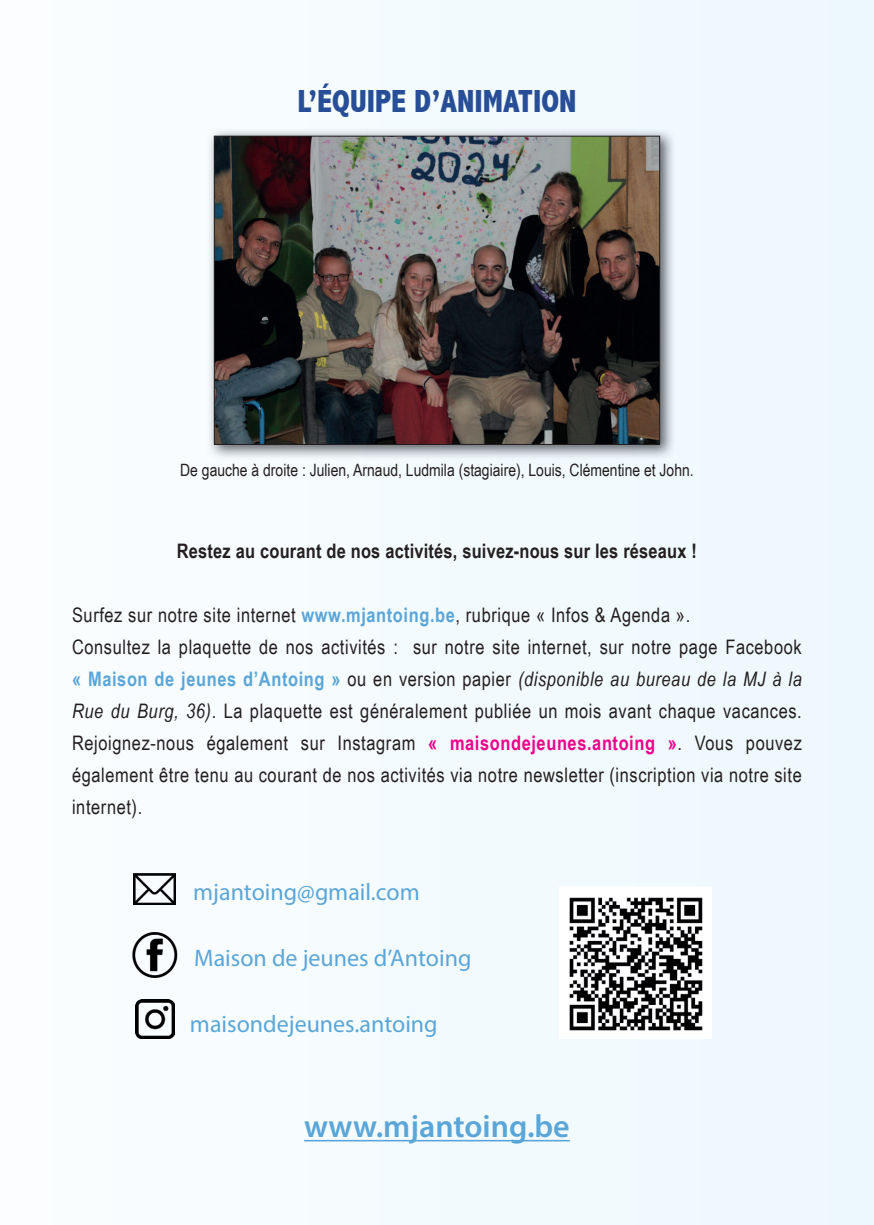
<style>
.page{position:relative;width:874px;height:1225px;background:#fff}
.page>*{position:absolute;margin:0;border:0;box-sizing:border-box;transform-origin:0 0}
.t1{font:800 condensed 32px "Abadi";color:#274e96}
.t2{font:600 32px "Myriad Pro";color:#5aa6d9}
.t3{font:24px "Myriad Pro";color:#5aa6d9}
.t4{font:20px/32px "Arial Narrow";letter-spacing:.03em;color:#231f20}
.t5{font:700 20px "Arial Narrow";letter-spacing:.01em;color:#231f20}
.t6{font:17px "Arial Narrow";color:#231f20}
.s1{font-weight:700;color:#5aa6d9}
.s2{font-style:italic}
.s3{font-weight:700;color:#ed028c}
</style>
<div class="page">
<div style="left:133px;top:0;width:740px;height:1225px;background:#f2fafd"></div>
<img style="left:134px;top:873px;width:41px;height:31px">
<img style="left:135px;top:999px;width:39px;height:39px">
<img style="left:132px;top:931px;width:63px;height:47px">
<hr style="left:304px;top:1139px;width:265px;height:2px;background:#5aa6d9">
<img style="left:206px;top:128px;width:469px;height:332px">
<img style="left:216px;top:138px;width:441px;height:305px">
<div style="left:214px;top:136px;width:445px;height:309px;border:1px solid #231f20"></div>
<img style="left:558px;top:887px;width:152px;height:152px">
<h1 class="t1" style="left:297px;top:83px;width:280px">L’ÉQUIPE D’ANIMATION</h1>
<p class="t6" style="left:180px;top:458px;width:515px">De gauche à droite : Julien, Arnaud, Ludmila (stagiaire), Louis, Clémentine et John.</p>
<p class="t5" style="left:177px;top:535px;width:521px">Restez au courant de nos activités, suivez-nous sur les réseaux !</p>
<p class="t4" style="left:72px;top:598px;width:731px">Surfez sur notre site internet <span class="s1">www.mjantoing.be</span>, rubrique « Infos &amp; Agenda ».<br>Consultez la plaquette de nos activités : sur notre site internet, sur notre page Facebook <span class="s1">« Maison de jeunes d’Antoing »</span> ou en version papier <span class="s2">(disponible au bureau de la MJ à la Rue du Burg, 36)</span>. La plaquette est généralement publiée un mois avant chaque vacances.<br>Rejoignez-nous également sur Instagram <span class="s3">« maisondejeunes.antoing »</span>. Vous pouvez également être tenu au courant de nos activités via notre newsletter (inscription via notre site internet).</p>
<p class="t3" style="left:193px;top:876px;width:228px">mjantoing@gmail.com</p>
<p class="t3" style="left:194px;top:943px;width:279px">Maison de jeunes d’Antoing</p>
<p class="t3" style="left:190px;top:1009px;width:249px">maisondejeunes.antoing</p>
<h1 class="t2" style="left:304px;top:1106px;width:267px">www.mjantoing.be</h1>
</div>
